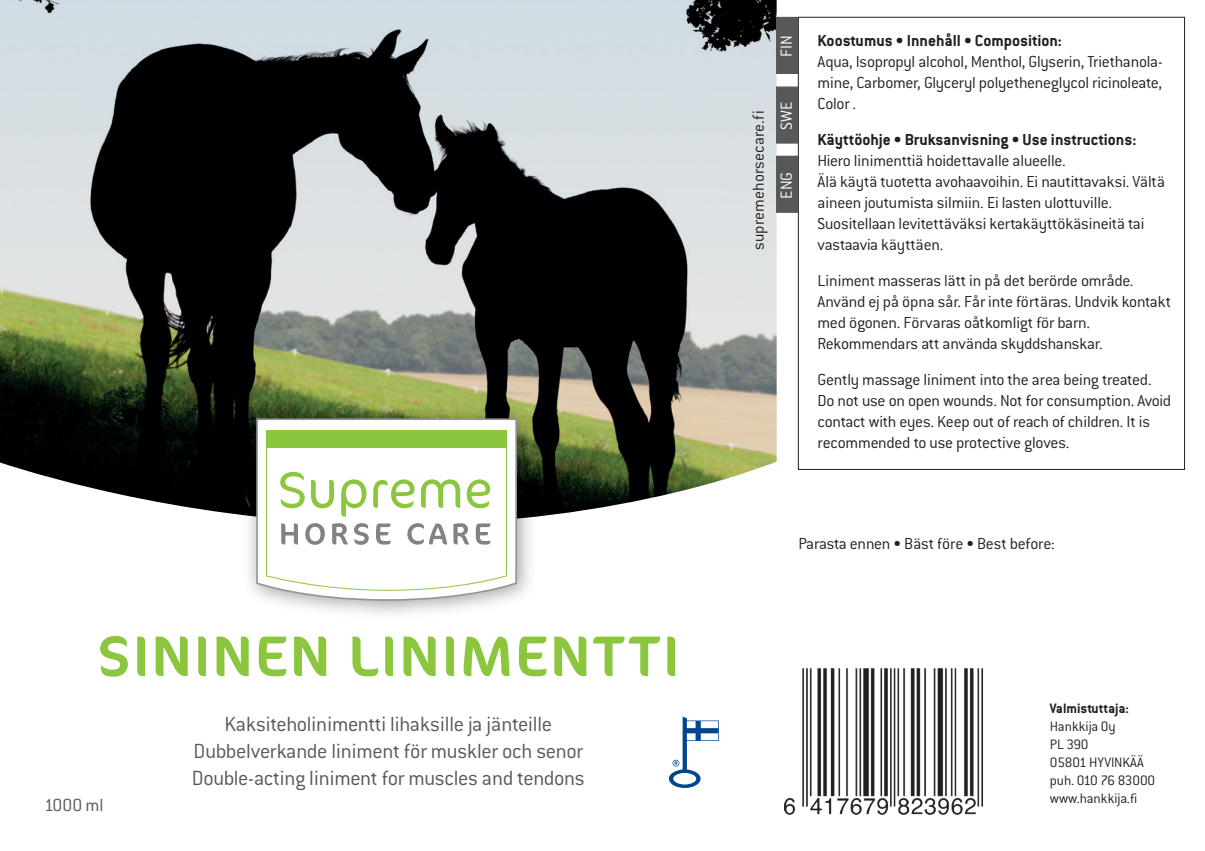
<style>
.page{position:relative;width:1205px;height:851px;background:#fff}
.page>*{position:absolute;margin:0;border:0;box-sizing:border-box;transform-origin:0 0}
.t1{font:57.5px "Cocon Pro";letter-spacing:.05em;color:#8bc63e}
.t2{font:300 22.5px/27px "Conduit ITC";letter-spacing:-.015em;color:#57585a;text-align:center}
.t3{font:300 19.25px "Conduit ITC";color:#57585a}
.t4{font:300 17.5px/21px "Conduit ITC";letter-spacing:-.015em;color:#231f20}
.t5{font:700 17.5px "Conduit ITC";color:#231f20}
.t6{font:300 17.5px "Conduit ITC";letter-spacing:.005em;color:#231f20}
.t7{font:300 17.5px "Conduit ITC";color:#fff}
.t8{font:300 15px/18px "Conduit ITC";color:#231f20}
.t9{font:700 15px "Conduit ITC";color:#231f20}
</style>
<div class="page">
<img style="left:0;top:0;width:776px;height:516px">
<div style="left:776px;top:17px;width:22px;height:57px;background:#57585a"></div>
<div style="left:776px;top:86px;width:22px;height:58px;background:#57585a;border:1px solid #57585a"></div>
<div style="left:776px;top:156px;width:22px;height:57px;background:#57585a"></div>
<img style="left:236px;top:399px;width:305px;height:215px">
<svg style="left:256px;top:418px;width:261px;height:182px"></svg>
<svg style="left:266px;top:447px;width:241px;height:144px"></svg>
<div style="left:266px;top:430px;width:241px;height:17px;background:#8bc63e"></div>
<img style="left:784px;top:668px;width:200px;height:146px">
<svg style="left:669px;top:716px;width:50px;height:71px"></svg>
<svg style="left:672px;top:759px;width:7px;height:7px"></svg>
<div style="left:701px;top:733px;width:17px;height:7px;background:#fff"></div>
<div style="left:687px;top:733px;width:8px;height:7px;background:#fff"></div>
<div style="left:701px;top:721px;width:17px;height:7px;background:#fff"></div>
<div style="left:687px;top:721px;width:8px;height:7px;background:#fff"></div>
<h1 class="t1" style="left:98px;top:617px;width:583px">SININEN LINIMENTTI</h1>
<p class="t3" style="left:44px;top:794px;width:61px">1000 ml</p>
<p class="t2" style="left:192px;top:710px;width:394px">Kaksiteholinimentti lihaksille ja jänteille<br>Dubbelverkande liniment för muskler och senor<br>Double-acting liniment for muscles and tendons</p>
<p class="t7" style="left:777px;top:57px;width:23px;rotate:-90deg">FIN</p>
<p class="t6" style="left:749px;top:250px;width:140px;rotate:-90deg">supremehorsecare.fi</p>
<p class="t7" style="left:777px;top:130px;width:29px;rotate:-90deg">SWE</p>
<p class="t7" style="left:777px;top:199px;width:28px;rotate:-90deg">ENG</p>
<p class="t5" style="left:817px;top:30px;width:246px">Koostumus • Innehåll • Composition:</p>
<p class="t4" style="left:817px;top:51px;width:347px;text-align:justify">Aqua, Isopropyl alcohol, Menthol, Glyserin, Triethanola&shy;mine, Carbomer, Glyceryl polyetheneglycol ricinoleate, Color .</p>
<p class="t5" style="left:817px;top:129px;width:320px">Käyttöohje • Bruksanvisning • Use instructions:</p>
<p class="t4" style="left:817px;top:150px;width:349px">Hiero linimenttiä hoidettavalle alueelle.<br>Älä käytä tuotetta avohaavoihin. Ei nautittavaksi. Vältä aineen joutumista silmiin. Ei lasten ulottuville.<br>Suositellaan levitettäväksi kertakäyttökäsineitä tai vastaavia käyttäen.</p>
<p class="t4" style="left:817px;top:270px;width:355px">Liniment masseras lätt in på det berörde område.<br>Använd ej på öpna sår. Får inte förtäras. Undvik kontakt med ögonen. Förvaras oåtkomligt för barn.<br>Rekommendars att använda skyddshanskar.</p>
<p class="t4" style="left:817px;top:369px;width:355px">Gently massage liniment into the area being treated.<br>Do not use on open wounds. Not for consumption. Avoid contact with eyes. Keep out of reach of children. It is recommended to use protective gloves.</p>
<p class="t4" style="left:798px;top:532px;width:258px">Parasta ennen • Bäst före • Best before:</p>
<p class="t9" style="left:1050px;top:699px;width:80px">Valmistuttaja:</p>
<p class="t8" style="left:1050px;top:717px;width:107px">Hankkija Oy<br>PL 390<br>05801 HYVINKÄÄ puh. 010 76 83000 www.hankkija.fi</p>
</div>
